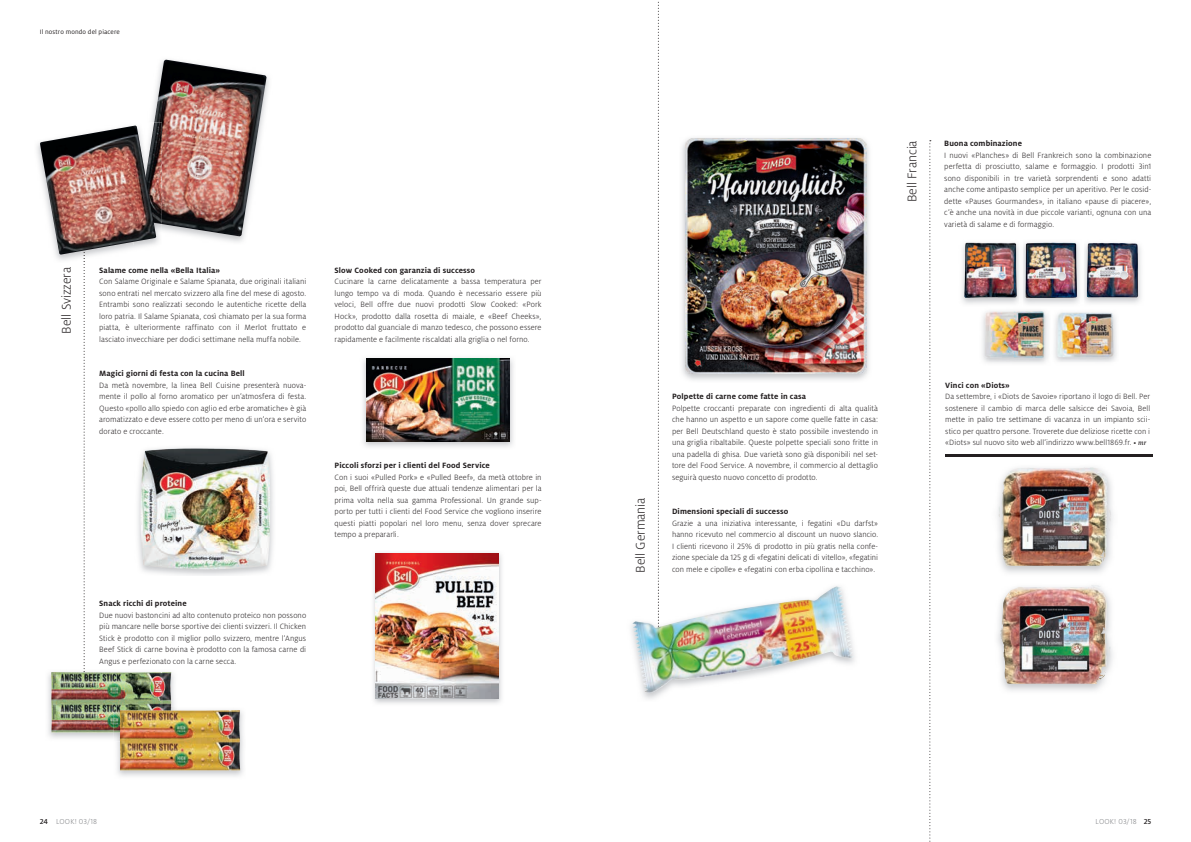
<style>
.page{position:relative;width:1191px;height:842px;background:#fff}
.page>*{position:absolute;margin:0;border:0;box-sizing:border-box;transform-origin:0 0}
.t1{font:300 14px "Milo Pro";letter-spacing:-.01em;color:#231f20}
.t2{font:300 8.5px/11.5px "Milo Pro";letter-spacing:.005em;color:#231f20;text-align:justify}
.t3{font:700 8.5px "Milo Pro";letter-spacing:.01em;color:#231f20}
.t4{font:300 8.4px/11.5px "Milo Pro";letter-spacing:.005em;color:#231f20}
.t5{font:300 8px "Milo Pro";letter-spacing:.01em;color:#808285}
.t6{font:7px "Milo Pro";letter-spacing:.02em;color:#231f20}
.s1{font-weight:500;color:#231f20}
.s2{font-weight:700}
.s3{font-size:8.5px}
.s4{font-family:"Milo Serif Pro";font-weight:500;font-style:italic;font-size:6.9px}
</style>
<div class="page">
<img style="left:151px;top:59px;width:118px;height:183px">
<img style="left:154px;top:60px;width:112px;height:176px">
<img style="left:363px;top:359px;width:151px;height:88px">
<img style="left:366px;top:358px;width:144px;height:83px">
<img style="left:37px;top:143px;width:55px;height:119px">
<img style="left:133px;top:125px;width:29px;height:118px">
<img style="left:139px;top:123px;width:23px;height:101px">
<img style="left:40px;top:126px;width:116px;height:129px">
<img style="left:48px;top:671px;width:89px;height:68px">
<svg style="left:84px;top:135px;width:1px;height:552px"></svg>
<img style="left:70px;top:672px;width:94px;height:1px">
<img style="left:117px;top:710px;width:126px;height:67px">
<img style="left:114px;top:707px;width:63px;height:34px">
<img style="left:114px;top:707px;width:58px;height:25px">
<img style="left:120px;top:710px;width:120px;height:60px">
<img style="left:138px;top:455px;width:135px;height:121px">
<img style="left:140px;top:448px;width:130px;height:122px">
<img style="left:373px;top:552px;width:129px;height:152px">
<img style="left:376px;top:553px;width:123px;height:145px">
<hr style="left:945px;top:455px;width:207px;height:2px;background:#231f20">
<svg style="left:929px;top:140px;width:2px;height:702px"></svg>
<img style="left:997px;top:467px;width:116px;height:106px">
<img style="left:1001px;top:467px;width:91px;height:74px">
<img style="left:961px;top:242px;width:180px;height:62px">
<img style="left:1086px;top:243px;width:52px;height:55px">
<img style="left:1081px;top:242px;width:2px;height:62px">
<img style="left:1025px;top:242px;width:52px;height:56px">
<img style="left:1019px;top:242px;width:3px;height:62px">
<img style="left:964px;top:243px;width:52px;height:55px">
<svg style="left:658px;top:1px;width:1px;height:584px"></svg>
<img style="left:632px;top:586px;width:221px;height:107px">
<img style="left:682px;top:142px;width:187px;height:238px">
<img style="left:685px;top:138px;width:181px;height:236px">
<img style="left:997px;top:597px;width:116px;height:94px">
<img style="left:1000px;top:585px;width:108px;height:99px">
<img style="left:981px;top:309px;width:66px;height:53px">
<img style="left:1053px;top:310px;width:65px;height:51px">
<p class="t6" style="left:40px;top:28px;width:82px">Il nostro mondo del piacere</p>
<h1 class="t1" style="left:59px;top:333px;width:68px;rotate:-90deg">Bell Svizzera</h1>
<p class="t3" style="left:99px;top:265px;width:122px">Salame come nella «Bella Italia»</p>
<p class="t2" style="left:99px;top:276px;width:208px">Con Salame Originale e Salame Spianata, due originali italiani sono entrati nel mercato svizzero alla fine del mese di agosto.<br>Entrambi sono realizzati secondo le autentiche ricette della loro patria. Il Salame Spianata, così chiamato per la sua forma piatta, è ulteriormente raffinato con il Merlot fruttato e lasciato invecchiare per dodici settimane nella muffa nobile.</p>
<p class="t3" style="left:99px;top:369px;width:147px">Magici giorni di festa con la cucina Bell</p>
<p class="t2" style="left:99px;top:379px;width:208px">Da metà novembre, la linea Bell Cuisine presenterà nuova&shy;mente il pollo al forno aromatico per unʼatmosfera di festa.<br>Questo «pollo allo spiedo con aglio ed erbe aromatiche» è già aromatizzato e deve essere cotto per meno di unʼora e servito dorato e croccante.</p>
<p class="t3" style="left:99px;top:599px;width:89px">Snack ricchi di proteine</p>
<p class="t2" style="left:99px;top:609px;width:208px">Due nuovi bastoncini ad alto contenuto proteico non possono più mancare nelle borse sportive dei clienti svizzeri. Il Chicken Stick è prodotto con il miglior pollo svizzero, mentre lʼAngus Beef Stick di carne bovina è prodotto con la famosa carne di Angus e perfezionato con la carne secca.</p>
<p class="t3" style="left:334px;top:265px;width:142px">Slow Cooked con garanzia di successo</p>
<p class="t2" style="left:334px;top:276px;width:208px">Cucinare la carne delicatamente a bassa temperatura per lungo tempo va di moda. Quando è necessario essere più veloci, Bell offre due nuovi prodotti Slow Cooked: «Pork Hock», prodotto dalla rosetta di maiale, e «Beef Cheeks», prodotto dal guanciale di manzo tedesco, che possono essere rapidamente e facilmente riscaldati alla griglia o nel forno.</p>
<p class="t3" style="left:334px;top:461px;width:157px">Piccoli sforzi per i clienti del Food Service</p>
<p class="t2" style="left:334px;top:471px;width:208px">Con i suoi «Pulled Pork» e «Pulled Beef», da metà ottobre in poi, Bell offrirà queste due attuali tendenze alimentari per la prima volta nella sua gamma Professional. Un grande sup&shy;porto per tutti i clienti del Food Service che vogliono inserire questi piatti popolari nel loro menu, senza dover sprecare tempo a prepararli.</p>
<p class="t5" style="left:40px;top:817px;width:59px"><span class="s1">24</span> LOOK! 03/18</p>
<h1 class="t1" style="left:904px;top:202px;width:63px;rotate:-90deg">Bell Francia</h1>
<p class="t3" style="left:944px;top:139px;width:79px">Buona combinazione</p>
<p class="t2" style="left:944px;top:149px;width:208px">I nuovi «Planches» di Bell Frankreich sono la combinazione perfetta di prosciutto, salame e formaggio. I prodotti 3in1 sono disponibili in tre varietà sorprendenti e sono adatti anche come antipasto semplice per un aperitivo. Per le cosid&shy;dette «Pauses Gourmandes», in italiano «pause di piacere», cʼè anche una novità in due piccole varianti, ognuna con una varietà di salame e di formaggio.</p>
<h1 class="t1" style="left:633px;top:573px;width:77px;rotate:-90deg">Bell Germania</h1>
<p class="t3" style="left:672px;top:392px;width:136px">Polpette di carne come fatte in casa</p>
<p class="t2" style="left:672px;top:402px;width:208px">Polpette croccanti preparate con ingredienti di alta qualità che hanno un aspetto e un sapore come quelle fatte in casa: per Bell Deutschland questo è stato possibile investendo in una griglia ribaltabile. Queste polpette speciali sono fritte in una padella di ghisa. Due varietà sono già disponibili nel set&shy;tore del Food Service. A novembre, il commercio al dettaglio seguirà questo nuovo concetto di prodotto.</p>
<p class="t3" style="left:672px;top:507px;width:118px">Dimensioni speciali di successo</p>
<p class="t2" style="left:672px;top:517px;width:208px">Grazie a una iniziativa interessante, i fegatini «Du darfst» hanno ricevuto nel commercio al discount un nuovo slancio.<br>I clienti ricevono il 25% di prodotto in più gratis nella confe&shy;zione speciale da 125 g di «fegatini delicati di vitello», «fegatini con mele e cipolle» e «fegatini con erba cipollina e tacchino».</p>
<p class="t4" style="left:945px;top:379px;width:206px"><span class="s2">Vinci con «Diots»<br></span>Da settembre, i <span class="s3">«</span>Diots de Savoie<span class="s3">»</span> riportano il logo di Bell. Per sostenere il cambio di marca delle salsicce dei Savoia, Bell mette in palio tre settimane di vacanza in un impianto scii&shy;stico per quattro persone. Troverete due deliziose ricette con i <span class="s3">«</span>Diots<span class="s3">»</span> sul nuovo sito web allʼindirizzo www.bell1869.fr. <span class="s4">• mr</span></p>
<p class="t5" style="left:1095px;top:817px;width:57px">LOOK! 03/18 <span class="s1">25</span></p>
</div>
